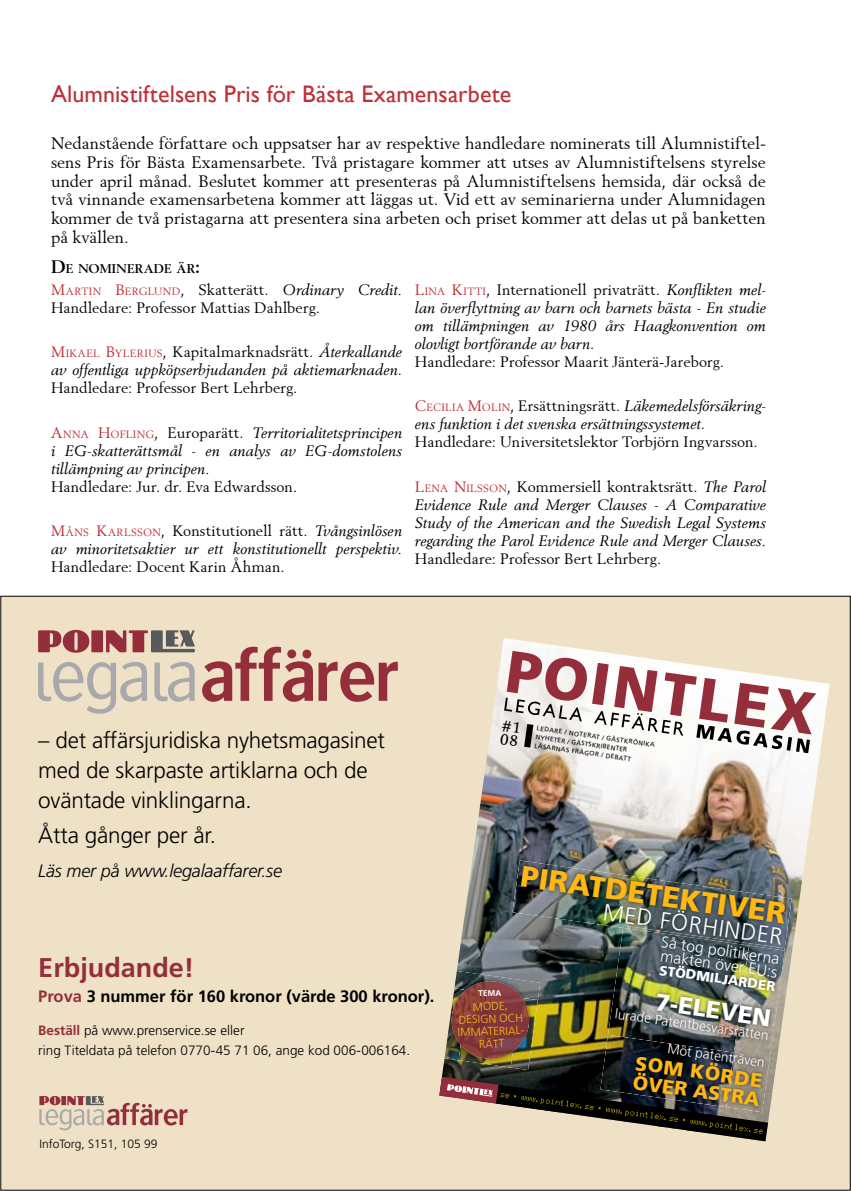
<style>
.page{position:relative;width:851px;height:1191px;background:#fff}
.page>*{position:absolute;margin:0;border:0;box-sizing:border-box;transform-origin:0 0}
.t1{font:900 29.55px "Frutiger";color:#fdb813}
.t2{font:700 27px "Frutiger";color:#952e3b}
.t3{font:24px "Gill Alt One";letter-spacing:.005em;color:#bf2f37}
.t4{font:900 24px "Frutiger";color:#fff}
.t5{font:300 23.55px "Frutiger";color:#fff}
.t6{font:300 22.5px/30px "Frutiger";letter-spacing:-.01em;color:#000}
.t7{font:900 19.65px/19.2px "Frutiger";color:#fdb813}
.t8{font:italic 300 18px "Frutiger";letter-spacing:-.01em;color:#000}
.t9{font:16.5px/18.8px "Berling";letter-spacing:.005em;color:#000;text-align:justify}
.t10{font:700 16.5px "Frutiger";color:#000}
.t11{font:16.35px/13px "Swift EF";color:#000}
.t12{font:300 15.9px/13.6px "Frutiger";color:#fff}
.t13{font:italic 15px/18px "Berling";letter-spacing:.01em;color:#000;text-align:justify}
.t14{font:15px/18px "Berling";letter-spacing:.01em;color:#000}
.t15{font:300 13.65px "Frutiger";color:#fff}
.t16{font:900 13.65px "Frutiger";color:#fff}
.t17{font:300 13.5px/20.2px "Frutiger";color:#000}
.t18{font:700 12.6px "Berling";letter-spacing:.03em;color:#000}
.t19{font:300 12px "Frutiger";color:#000}
.t20{font:300 11.55px/12.6px "Frutiger";color:#fdb813;text-align:center}
.t21{font:700 8.25px "Frutiger";color:#fff}
.t22{font:6.6px/8.7px "Frutiger";color:#000}
.s1{font-size:18px}
.s2{color:#bf2f37}
.s3{font-size:10.5px;color:#bf2f37}
.s4{font-style:italic}
.s5{font-style:normal;color:#bf2f37}
.s6{font-style:normal;font-size:10.5px;color:#bf2f37}
.s7{font-style:normal}
.s8{color:#952e3b}
.s9{font-weight:700;color:#952e3b}
</style>
<div class="page">
<div style="left:1px;top:596px;width:849px;height:594px;background:#eee1c5"></div>
<img style="left:442px;top:638px;width:387px;height:470px">
<svg style="left:504px;top:650px;width:312px;height:103px;background:#d5bfbd"></svg>
<svg style="left:461px;top:862px;width:8px;height:8px"></svg>
<svg style="left:798px;top:909px;width:8px;height:8px"></svg>
<svg style="left:439px;top:1076px;width:331px;height:65px"></svg>
<svg style="left:39px;top:1095px;width:148px;height:35px"></svg>
<svg style="left:38px;top:662px;width:109px;height:51px"></svg>
<svg style="left:154px;top:662px;width:41px;height:40px"></svg>
<svg style="left:202px;top:646px;width:196px;height:56px"></svg>
<svg style="left:38px;top:630px;width:51px;height:23px"></svg>
<div style="left:91px;top:630px;width:12px;height:22px;background:#952e3b;border-radius:2px"></div>
<svg style="left:106px;top:630px;width:89px;height:22px"></svg>
<h3 class="t3" style="left:51px;top:80px;width:461px">Alumnistiftelsens Pris för Bästa Examensarbete</h3>
<p class="t9" style="left:51px;top:134px;width:716px">Nedanstående författare och uppsatser har av respektive handledare nominerats till Alumnistiftel&shy;sens Pris för Bästa Examensarbete. Två pristagare kommer att utses av Alumnistiftelsens styrelse under april månad. Beslutet kommer att presenteras på Alumnistiftelsens hemsida, där också de två vinnande examensarbetena kommer att läggas ut. Vid ett av seminarierna under Alumnidagen kommer de två pristagarna att presentera sina arbeten och priset kommer att delas ut på banketten på kvällen.</p>
<p class="t18" style="left:51px;top:261px;width:151px"><span class="s1">D</span>E NOMINERADE ÄR<span class="s1">:</span></p>
<p class="t14" style="left:51px;top:280px;width:352px"><span class="s2">M</span><span class="s3">artin</span> <span class="s2">B</span><span class="s3">erglund</span>, Skatterätt. <span class="s4">Ordinary Credit.<br></span>Handledare: Professor Mattias Dahlberg.</p>
<p class="t13" style="left:51px;top:343px;width:352px"><span class="s5">M</span><span class="s6">ikael</span> <span class="s5">B</span><span class="s6">ylerius</span><span class="s7">, Kapitalmarknadsrätt.</span> Återkallande av offentliga uppköpserbjudanden på aktiemarknaden<span class="s7">.<br>Handledare: Professor Bert Lehrberg.</span></p>
<p class="t13" style="left:51px;top:423px;width:352px"><span class="s5">A</span><span class="s6">nna</span> <span class="s5">H</span><span class="s6">ofling</span><span class="s7">, Europarätt.</span> Territorialitetsprincipen i EG-skatterättsmål - en analys av EG-domstolens tillämpning av principen.</p>
<p class="t14" style="left:51px;top:477px;width:247px">Handledare: Jur. dr. Eva Edwardsson.</p>
<p class="t13" style="left:51px;top:522px;width:352px"><span class="s5">M</span><span class="s6">åns</span> <span class="s5">K</span><span class="s6">arlsson</span><span class="s7">, Konstitutionell rätt.</span> Tvångsinlösen av minoritetsaktier ur ett konstitutionellt perspektiv.</p>
<p class="t14" style="left:51px;top:558px;width:235px">Handledare: Docent Karin Åhman.</p>
<p class="t13" style="left:415px;top:280px;width:352px;text-align:left"><span class="s5">L</span><span class="s6">ina</span> <span class="s5">K</span><span class="s6">itt i</span><span class="s7">, Internationell privaträtt.</span> Konflikten mel&shy;lan överflyttning av barn och barnets bästa - En studie om tillämpningen av 1980 års Haagkonvention om olovligt bortförande av barn<span class="s7">.<br>Handledare: Professor Maarit Jänterä-Jareborg.</span></p>
<p class="t14" style="left:415px;top:397px;width:352px"><span class="s2">C</span><span class="s3">ecilia</span> <span class="s2">M</span><span class="s3">olin</span>, Ersättningsrätt. <span class="s4">Läkemedelsförsäkring&shy;ens funktion i det svenska ersättningssystemet</span>.<br>Handledare: Universitetslektor Torbjörn Ingvarsson.</p>
<p class="t13" style="left:415px;top:477px;width:352px"><span class="s5">L</span><span class="s6">ena</span> <span class="s5">N</span><span class="s6">ilsson</span><span class="s7">, Kommersiell kontraktsrätt.</span> The Parol Evidence Rule and Merger Clauses - A Comparative Study of the American and the Swedish Legal Systems regarding the Parol Evidence Rule and Merger Clauses.</p>
<p class="t14" style="left:415px;top:549px;width:248px">Handledare: Professor Bert Lehrberg.</p>
<h3 class="t6" style="left:38px;top:726px;width:348px">– det affärsjuridiska nyhetsmagasinet med de skarpaste artiklarna och de oväntade vinklingarna.</h3>
<h3 class="t6" style="left:38px;top:820px;width:179px">Åtta gånger per år.</h3>
<p class="t8" style="left:38px;top:860px;width:245px">Läs mer på www.legalaaffarer.se</p>
<h2 class="t2" style="left:38px;top:952px;width:158px">Erbjudande!</h2>
<p class="t10" style="left:38px;top:986px;width:397px"><span class="s8">Prova</span> 3 nummer för 160 kronor (värde 300 kronor).</p>
<p class="t17" style="left:38px;top:1020px;width:373px"><span class="s9">Beställ</span> på www.prenservice.se eller<br>ring Titeldata på telefon 0770-45 71 06, ange kod 006-006164.</p>
<p class="t19" style="left:39px;top:1137px;width:120px">InfoTorg, S151, 105 99</p>
<p class="t11" style="left:503px;top:719px;width:21px;rotate:8deg">#1<br>08</p>
<p class="t22" style="left:537px;top:724px;width:121px;rotate:8deg">LEDARE / NOTERAT / GÄSTKRÖNIKA<br>NYHETER / GÄSTSKRIBENTER<br>LÄSARNAS FRÅGOR / DEBATT</p>
<h1 class="t1" style="left:523px;top:858px;width:269px;rotate:8deg">PIRATDETEKTIVER</h1>
<h3 class="t5" style="left:605px;top:898px;width:182px;rotate:8deg">MED FÖRHINDER</h3>
<p class="t12" style="left:662px;top:935px;width:121px;rotate:8deg">Så tog politikerna makten över EU:s</p>
<p class="t16" style="left:660px;top:961px;width:118px;rotate:8deg">STÖDMILJARDER</p>
<p class="t15" style="left:616px;top:1006px;width:156px;rotate:8deg">lurade Patentbesvärsrätten</p>
<p class="t21" style="left:478px;top:988px;width:24px;rotate:-2deg">TEMA</p>
<p class="t20" style="left:456px;top:1001px;width:70px;rotate:-2deg">MODE,<br>DESIGN OCH<br>IMMATERIAL-<br>RÄTT</p>
<h3 class="t4" style="left:657px;top:987px;width:118px;rotate:8deg">7-ELEVEN</h3>
<p class="t15" style="left:668px;top:1040px;width:99px;rotate:8deg">Möt patenträven</p>
<h3 class="t7" style="left:636px;top:1053px;width:129px;rotate:8deg">SOM KÖRDE<br>ÖVER ASTRA</h3>
</div>
